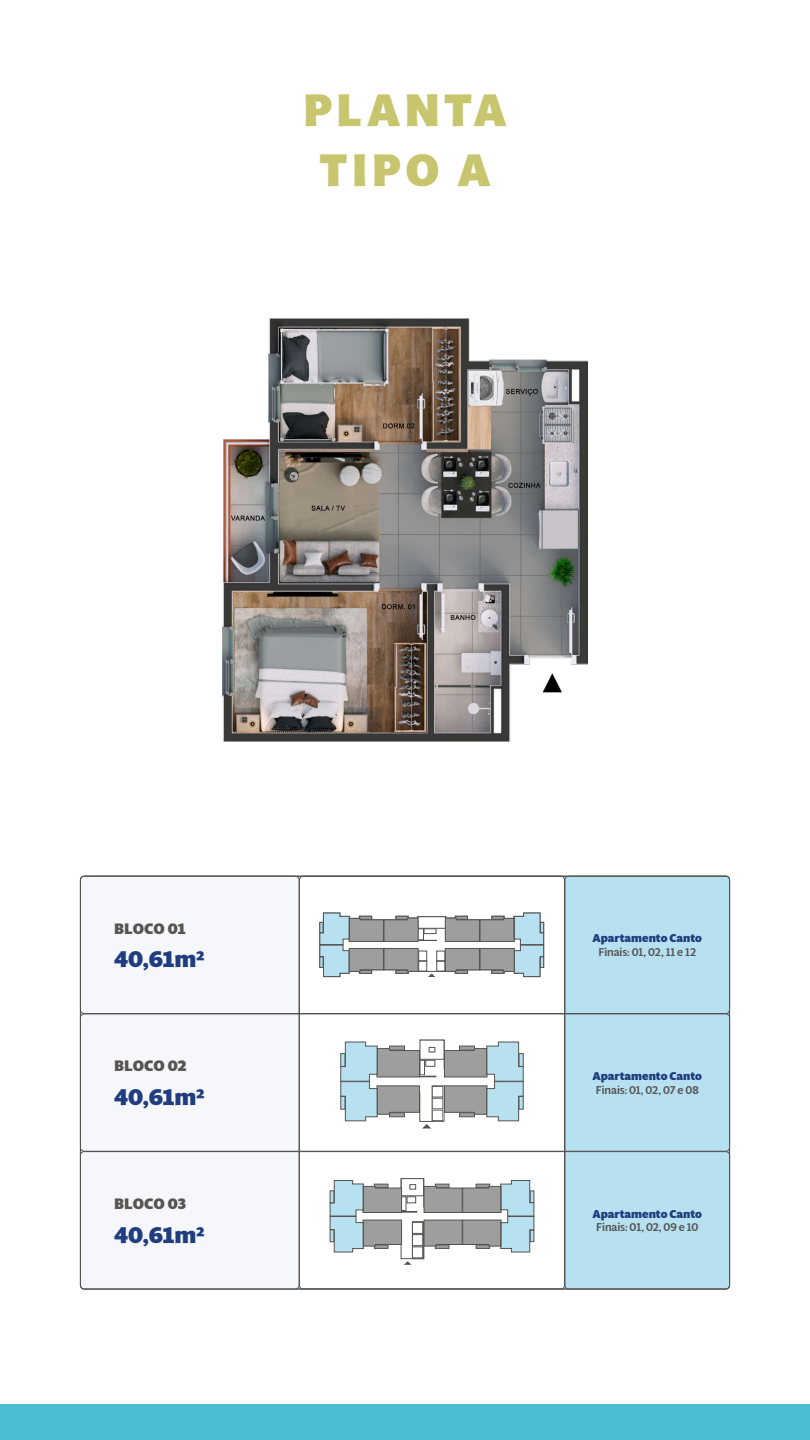
<style>
.page{position:relative;width:810px;height:1440px;background:#fff}
.page>*{position:absolute;margin:0;border:0;box-sizing:border-box;transform-origin:0 0}
.t1{font:800 45px/60px "Multi Display";letter-spacing:.09em;color:#c7c56e;text-align:center}
.t2{font:800 22.5px "Multi Display";letter-spacing:-.01em;color:#1f3d7f}
.t3{font:800 15px "Multi Display";letter-spacing:-.005em;color:#575452}
.t4{font:800 11.25px "Multi Display";color:#1f3d7f}
.t5{font:500 11.25px "Multi Display";letter-spacing:-.005em;color:#545452}
.t6{font:500 11.25px "Multi Display";letter-spacing:-.005em;color:#575452}
</style>
<div class="page">
<img style="left:222px;top:319px;width:366px;height:423px">
<div style="left:80px;top:876px;width:219px;height:413px;background:#f6f7fa;border-radius:4px"></div>
<div style="left:565px;top:876px;width:165px;height:413px;background:#b7e0f0;border-radius:4px"></div>
<div style="left:80px;top:876px;width:650px;height:138px;border:1px solid #545351;border-radius:4px"></div>
<div style="left:80px;top:1014px;width:650px;height:137px;border:1px solid #545351;border-radius:4px"></div>
<div style="left:80px;top:1151px;width:650px;height:138px;border:1px solid #545351;border-radius:4px"></div>
<svg style="left:319px;top:912px;width:225px;height:65px"></svg>
<svg style="left:340px;top:1039px;width:184px;height:90px"></svg>
<svg style="left:329px;top:1178px;width:206px;height:87px"></svg>
<div style="left:0;top:1404px;width:810px;height:36px;background:#4abdd2"></div>
<h1 class="t1" style="left:303px;top:79px;width:205px">PLANTA<br>TIPO A</h1>
<h3 class="t3" style="left:114px;top:918px;width:73px">BLOCO 01</h3>
<h2 class="t2" style="left:114px;top:944px;width:92px">40,61m²</h2>
<h3 class="t3" style="left:114px;top:1056px;width:74px">BLOCO 02</h3>
<h2 class="t2" style="left:114px;top:1081px;width:92px">40,61m²</h2>
<h3 class="t3" style="left:114px;top:1193px;width:74px">BLOCO 03</h3>
<h2 class="t2" style="left:114px;top:1219px;width:92px">40,61m²</h2>
<p class="t4" style="left:592px;top:930px;width:111px">Apartamento Canto</p>
<p class="t6" style="left:598px;top:944px;width:99px">Finais: 01, 02, 11 e 12</p>
<p class="t4" style="left:592px;top:1068px;width:111px">Apartamento Canto</p>
<p class="t5" style="left:596px;top:1082px;width:105px">Finais: 01, 02, 07 e 08</p>
<p class="t4" style="left:592px;top:1206px;width:111px">Apartamento Canto</p>
<p class="t5" style="left:596px;top:1219px;width:104px">Finais: 01, 02, 09 e 10</p>
</div>
